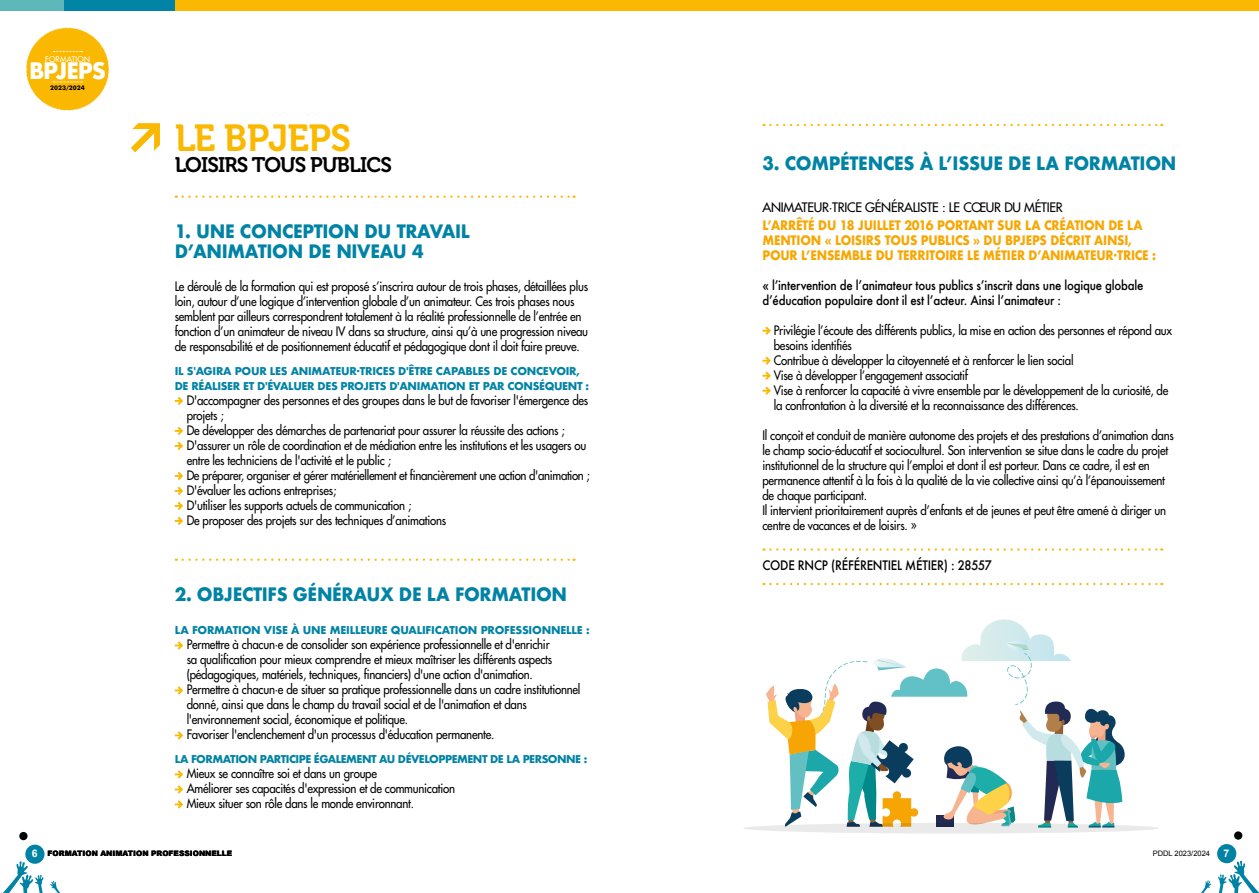
<style>
.page{position:relative;width:1259px;height:893px;background:#fff}
.page>*{position:absolute;margin:0;border:0;box-sizing:border-box;transform-origin:0 0}
.t1{font:37.5px "Museo 700";letter-spacing:-.02em;color:#fbb800}
.t2{font:700 22.2px "Futura";letter-spacing:-.05em;color:#fff}
.t3{font:21px "Museo 700";letter-spacing:-.04em;color:#000}
.t4{font:700 18px/19.5px "Futura";letter-spacing:-.02em;color:#0083a5;scale:.95 1}
.t5{font:12.75px/15px "Futura";letter-spacing:-.02em;color:#000;scale:.9 1}
.t6{font:500 12.75px/15px "Futura";letter-spacing:-.02em;color:#000;scale:.9 1}
.t7{font:700 12.75px/15px "Futura";letter-spacing:-.02em;color:#f7a702;scale:.9 1}
.t8{font:12.75px "Futura";letter-spacing:-.02em;color:#000}
.t9{font:700 10.5px/15px "Futura";letter-spacing:-.035em;color:#0083a5}
.t10{font:700 10.5px "Arial";color:#fff}
.t11{font:7.65px "Futura";letter-spacing:.03em;color:#fff}
.t12{font:900 7.5px "Arial";color:#000}
.t13{font:7.5px "Arial";color:#000}
.t14{font:700 6.45px "Futura BT";color:#000}
.s1{font-weight:700;font-size:10.5px;color:#fff}
</style>
<div class="page">
<svg style="left:183px;top:196px;width:391px;height:2px"></svg>
<svg style="left:175px;top:397px;width:8px;height:8px"></svg>
<svg style="left:175px;top:427px;width:8px;height:8px"></svg>
<svg style="left:175px;top:442px;width:8px;height:8px"></svg>
<svg style="left:175px;top:472px;width:8px;height:8px"></svg>
<svg style="left:175px;top:487px;width:8px;height:8px"></svg>
<svg style="left:175px;top:502px;width:8px;height:8px"></svg>
<svg style="left:175px;top:517px;width:8px;height:8px"></svg>
<svg style="left:183px;top:559px;width:391px;height:2px"></svg>
<svg style="left:175px;top:641px;width:8px;height:8px"></svg>
<svg style="left:175px;top:686px;width:8px;height:8px"></svg>
<svg style="left:175px;top:731px;width:8px;height:8px"></svg>
<svg style="left:175px;top:770px;width:8px;height:8px"></svg>
<svg style="left:175px;top:785px;width:8px;height:8px"></svg>
<svg style="left:175px;top:800px;width:8px;height:8px"></svg>
<svg style="left:131px;top:123px;width:29px;height:29px"></svg>
<svg style="left:770px;top:124px;width:392px;height:2px"></svg>
<svg style="left:762px;top:327px;width:9px;height:8px"></svg>
<svg style="left:762px;top:357px;width:9px;height:8px"></svg>
<svg style="left:762px;top:372px;width:9px;height:8px"></svg>
<svg style="left:762px;top:387px;width:9px;height:8px"></svg>
<svg style="left:770px;top:548px;width:392px;height:3px"></svg>
<svg style="left:770px;top:583px;width:392px;height:2px"></svg>
<svg style="left:766px;top:619px;width:359px;height:206px"></svg>
<div style="left:743px;top:823px;width:416px;height:10px;background:#eaeaea;border-radius:50%"></div>
<div style="left:1217px;top:844px;width:19px;height:19px;background:#0082a5;border-radius:50%"></div>
<div style="left:1234px;top:831px;width:8px;height:9px;background:#010202;border-radius:50%"></div>
<svg style="left:1201px;top:860px;width:58px;height:33px"></svg>
<div style="left:25px;top:845px;width:19px;height:19px;background:#0082a5;border-radius:50%"></div>
<div style="left:19px;top:832px;width:9px;height:8px;background:#010202;border-radius:50%"></div>
<svg style="left:3px;top:860px;width:57px;height:33px"></svg>
<div style="left:0;top:0;width:1259px;height:11px;background:#fbb800"></div>
<div style="left:0;top:0;width:175px;height:11px;background:#0083a5"></div>
<div style="left:0;top:0;width:64px;height:11px;background:#5eb8ba"></div>
<svg style="left:26px;top:27px;width:83px;height:84px"></svg>
<p class="t11" style="left:45px;top:55px;width:46px">FORMATION</p>
<h2 class="t2" style="left:29px;top:55px;width:79px">BPJEPS</h2>
<p class="t14" style="left:50px;top:84px;width:36px">2023/2024</p>
<h1 class="t1" style="left:175px;top:117px;width:178px">LE BPJEPS</h1>
<h3 class="t3" style="left:175px;top:153px;width:219px">LOISIRS TOUS PUBLICS</h3>
<h3 class="t4" style="left:175px;top:222px;width:312px">1. UNE CONCEPTION DU TRAVAIL<br>D’ANIMATION DE NIVEAU 4</h3>
<p class="t5" style="left:175px;top:278px;width:461px">Le déroulé de la formation qui est proposé s’inscrira autour de trois phases, détaillées plus loin, autour d’une logique d’intervention globale d’un animateur. Ces trois phases nous semblent par ailleurs correspondrent totalement à la réalité professionnelle de l’entrée en fonction d’un animateur de niveau IV dans sa structure, ainsi qu’à une progression niveau de responsabilité et de positionnement éducatif et pédagogique dont il doit faire preuve.</p>
<p class="t9" style="left:175px;top:363px;width:416px">IL S'AGIRA POUR LES ANIMATEUR·TRICES D'ÊTRE CAPABLES DE CONCEVOIR,<br>DE RÉALISER ET D'ÉVALUER DES PROJETS D'ANIMATION ET PAR CONSÉQUENT :</p>
<p class="t5" style="left:187px;top:392px;width:449px">D'accompagner des personnes et des groupes dans le but de favoriser l'émergence des projets ;<br>De développer des démarches de partenariat pour assurer la réussite des actions ; D'assurer un rôle de coordination et de médiation entre les institutions et les usagers ou entre les techniciens de l'activité et le public ;<br>De préparer, organiser et gérer matériellement et financièrement une action d'animation ; D'évaluer les actions entreprises;<br>D'utiliser les supports actuels de communication ;<br>De proposer des projets sur des techniques d’animations</p>
<h3 class="t4" style="left:175px;top:585px;width:414px">2. OBJECTIFS GÉNÉRAUX DE LA FORMATION</h3>
<p class="t9" style="left:175px;top:623px;width:416px">LA FORMATION VISE À UNE MEILLEURE QUALIFICATION PROFESSIONNELLE :</p>
<p class="t5" style="left:187px;top:637px;width:439px">Permettre à chacun·e de consolider son expérience professionnelle et d'enrichir<br>sa qualification pour mieux comprendre et mieux maîtriser les différents aspects (pédagogiques, matériels, techniques, financiers) d'une action d'animation.<br>Permettre à chacun·e de situer sa pratique professionnelle dans un cadre institutionnel donné, ainsi que dans le champ du travail social et de l'animation et dans l'environnement social, économique et politique.<br>Favoriser l'enclenchement d'un processus d'éducation permanente.</p>
<p class="t9" style="left:175px;top:752px;width:414px">LA FORMATION PARTICIPE ÉGALEMENT AU DÉVELOPPEMENT DE LA PERSONNE :</p>
<p class="t5" style="left:187px;top:766px;width:300px">Mieux se connaître soi et dans un groupe<br>Améliorer ses capacités d'expression et de communication<br>Mieux situer son rôle dans le monde environnant.</p>
<h3 class="t4" style="left:762px;top:153px;width:437px">3. COMPÉTENCES À L’ISSUE DE LA FORMATION</h3>
<p class="t8" style="left:762px;top:199px;width:302px">ANIMATEUR·TRICE GÉNÉRALISTE : LE CŒUR DU MÉTIER</p>
<p class="t7" style="left:762px;top:217px;width:439px">L’ARRÊTÉ DU 18 JUILLET 2016 PORTANT SUR LA CRÉATION DE LA<br>MENTION « LOISIRS TOUS PUBLICS » DU BPJEPS DÉCRIT AINSI,<br>POUR L’ENSEMBLE DU TERRITOIRE LE MÉTIER D’ANIMATEUR·TRICE :</p>
<p class="t6" style="left:762px;top:277px;width:425px">« l’intervention de l’animateur tous publics s’inscrit dans une logique globale d’éducation populaire dont il est l’acteur. Ainsi l’animateur :</p>
<p class="t5" style="left:774px;top:322px;width:444px">Privilégie l’écoute des différents publics, la mise en action des personnes et répond aux besoins identifiés<br>Contribue à développer la citoyenneté et à renforcer le lien social<br>Vise à développer l’engagement associatif<br>Vise à renforcer la capacité à vivre ensemble par le développement de la curiosité, de la confrontation à la diversité et la reconnaissance des différences.</p>
<p class="t5" style="left:762px;top:427px;width:458px">Il conçoit et conduit de manière autonome des projets et des prestations d’animation dans le champ socio-éducatif et socioculturel. Son intervention se situe dans le cadre du projet institutionnel de la structure qui l’emploi et dont il est porteur. Dans ce cadre, il est en permanence attentif à la fois à la qualité de la vie collective ainsi qu’à l’épanouissement de chaque participant.<br>Il intervient prioritairement auprès d’enfants et de jeunes et peut être amené à diriger un centre de vacances et de loisirs. »</p>
<p class="t6" style="left:762px;top:558px;width:256px">CODE RNCP (RÉFÉRENTIEL MÉTIER) : 28557</p>
<p class="t12" style="left:32px;top:848px;width:202px"><span class="s1">6</span> FORMATION ANIMATION PROFESSIONNELLE</p>
<p class="t13" style="left:1152px;top:848px;width:59px">PDDL 2023/2024</p>
<p class="t10" style="left:1223px;top:846px;width:7px">7</p>
</div>
